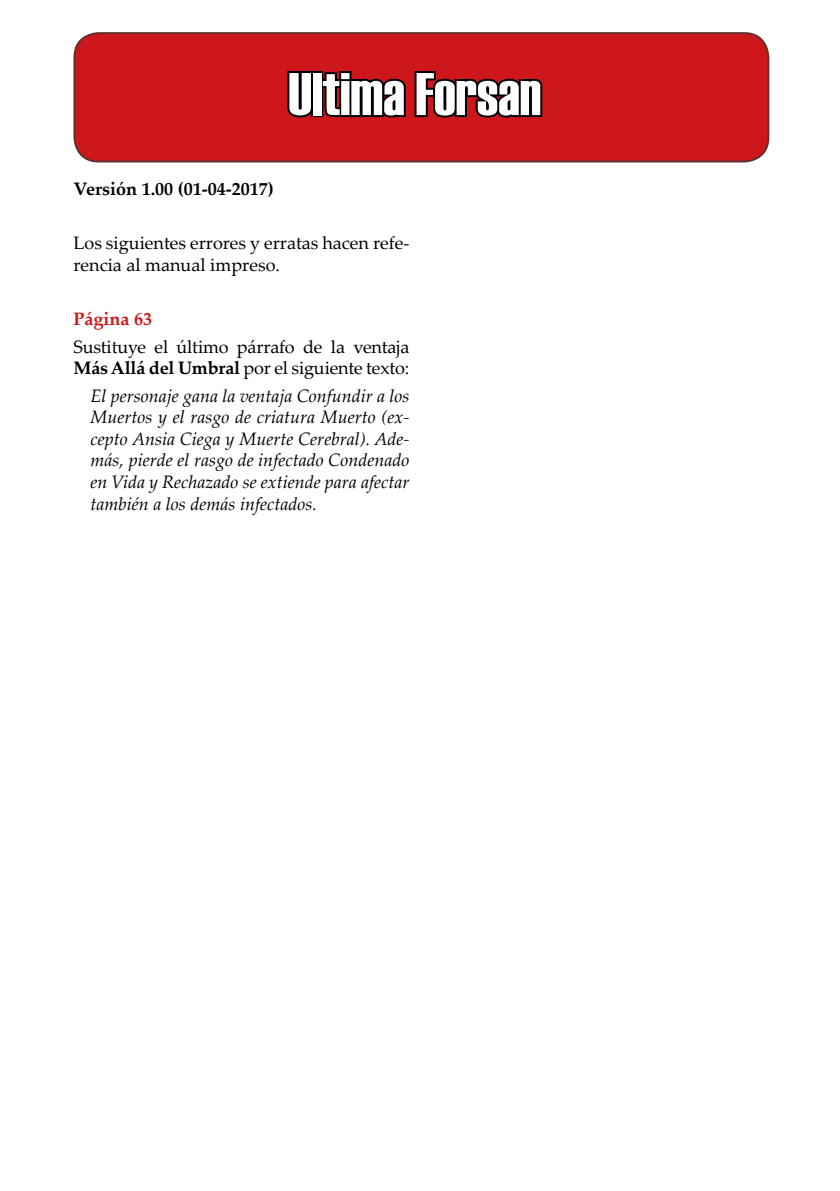
<style>
.page{position:relative;width:840px;height:1191px;background:#fff}
.page>*{position:absolute;margin:0;border:0;box-sizing:border-box;transform-origin:0 0}
.t1{font:60px "Haettenschweiler";color:#fff}
.t2{font:italic 18px/21.6px "Palatino Linotype";color:#000;text-align:justify}
.t3{font:18px/21.6px "Palatino Linotype";color:#000}
.t4{font:700 18px "Palatino Linotype";color:#000}
.t5{font:700 18px "Palatino Linotype";color:#cd171a}
.s1{font-weight:700}
</style>
<div class="page">
<div style="left:74px;top:33px;width:693px;height:128px;background:#cd171a;border-radius:24px"></div>
<div style="left:73px;top:32px;width:695px;height:130px;border:2px solid #623030;border-radius:24px"></div>
<svg style="left:287px;top:71px;width:256px;height:47px"></svg>
<h1 class="t1" style="left:288px;top:53px;width:254px">Ultima Forsan</h1>
<p class="t4" style="left:73px;top:176px;width:202px">Versión 1.00 (01-04-2017)</p>
<p class="t3" style="left:73px;top:232px;width:337px">Los siguientes errores y erratas hacen refe&shy;rencia al manual impreso.</p>
<p class="t5" style="left:73px;top:306px;width:80px">Página 63</p>
<p class="t3" style="left:73px;top:335px;width:337px">Sustituye el último párrafo de la ventaja<br><span class="s1">Más Allá del Umbral</span> por el siguiente texto:</p>
<p class="t2" style="left:90px;top:384px;width:320px">El personaje gana la ventaja Confundir a los Muertos y el rasgo de criatura Muerto (ex&shy;cepto Ansia Ciega y Muerte Cerebral). Ade&shy;más, pierde el rasgo de infectado Condenado en Vida y Rechazado se extiende para afectar también a los demás infectados.</p>
</div>
